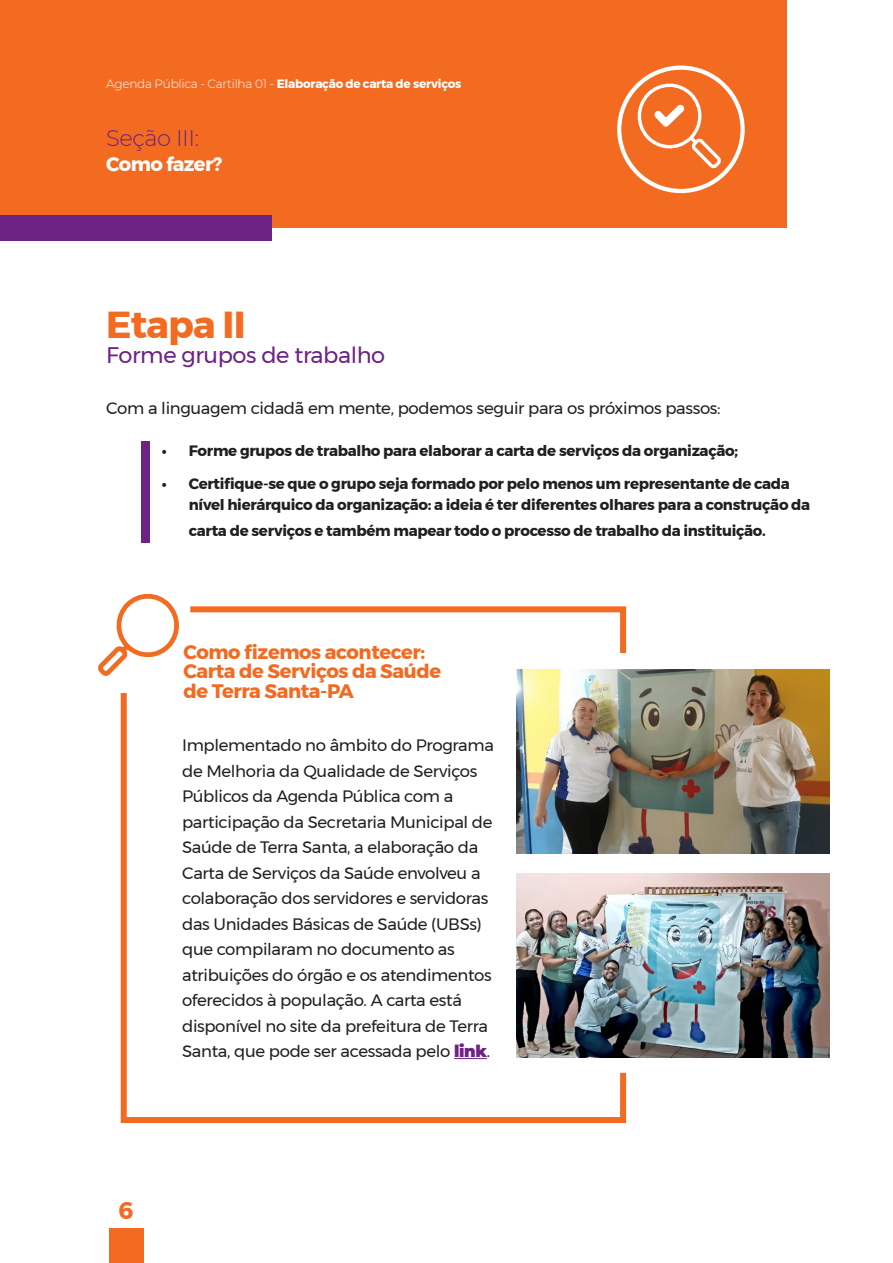
<style>
.page{position:relative;width:893px;height:1263px;background:#fff}
.page>*{position:absolute;margin:0;border:0;box-sizing:border-box;transform-origin:0 0}
.Básico{font:700 37.5px "Montserrat";letter-spacing:-.02em;color:#f36a21}
.Básico-2{font:700 24px "Montserrat";color:#f36a21}
.Básico-3{font:22.5px "Montserrat";letter-spacing:-.02em;color:#6d2383}
.Básico-4{font:300 22.5px "Montserrat";letter-spacing:-.02em;color:#6d2383}
.Básico-5{font:700 19.5px/19.5px "Montserrat";letter-spacing:-.02em;color:#f36a21}
.Básico-6{font:700 19.5px "Montserrat";letter-spacing:-.035em;color:#fff}
.Básico-7{font:16.5px/25.5px "Montserrat";letter-spacing:-.02em;color:#231f20}
.t1{font:700 15px/21px "Montserrat";letter-spacing:-.02em;color:#231f20}
.Básico-8{font:700 12px "Montserrat";letter-spacing:-.02em;color:#fff}
.s1{font-weight:300}
.s2{font-weight:900;color:#6d2383}
</style>
<div class="page">
<div style="left:0;top:0;width:787px;height:228px;background:#f36a21"></div>
<div style="left:0;top:215px;width:272px;height:26px;background:#6d2383"></div>
<div style="left:141px;top:441px;width:8px;height:101px;background:#6d2383"></div>
<div style="left:109px;top:1229px;width:34px;height:34px;background:#f36a21"></div>
<svg style="left:120px;top:693px;width:509px;height:430px"></svg>
<hr style="left:454px;top:1058px;width:33px;height:1px;background:#6d2383">
<svg style="left:617px;top:66px;width:128px;height:127px"></svg>
<svg style="left:98px;top:594px;width:529px;height:84px"></svg>
<img style="left:517px;top:669px;width:312px;height:184px">
<img style="left:517px;top:873px;width:312px;height:184px">
<p class="Básico-8" style="left:106px;top:74px;width:357px"><span class="s1">Agenda Pública - Cartilha 01 -</span> Elaboração de carta de serviços</p>
<p class="Básico-4" style="left:106px;top:123px;width:94px">Seção III:</p>
<p class="Básico-6" style="left:106px;top:148px;width:117px">Como fazer?</p>
<p class="Básico" style="left:106px;top:295px;width:141px">Etapa II</p>
<p class="Básico-3" style="left:106px;top:338px;width:280px">Forme grupos de trabalho</p>
<p class="Básico-7" style="left:106px;top:396px;width:616px">Com a linguagem cidadã em mente, podemos seguir para os próximos passos:</p>
<p class="t1" style="left:162px;top:440px;width:578px">• Forme grupos de trabalho para elaborar a carta de serviços da organização;</p>
<p class="t1" style="left:189px;top:473px;width:623px;text-indent:-27px">• Certifique-se que o grupo seja formado por pelo menos um representante de cada nível hierárquico da organização: a ideia é ter diferentes olhares para a construção da</p>
<p class="t1" style="left:189px;top:520px;width:578px">carta de serviços e também mapear todo o processo de trabalho da instituição.</p>
<p class="Básico-5" style="left:183px;top:642px;width:259px">Como fizemos acontecer:<br>Carta de Serviços da Saúde de Terra Santa-PA</p>
<p class="Básico-7" style="left:182px;top:732px;width:313px">Implementado no âmbito do Programa de Melhoria da Qualidade de Serviços Públicos da Agenda Pública com a participação da Secretaria Municipal de Saúde de Terra Santa, a elaboração da Carta de Serviços da Saúde envolveu a colaboração dos servidores e servidoras das Unidades Básicas de Saúde (UBSs) que compilaram no documento as atribuições do órgão e os atendimentos oferecidos à população. A carta está disponível no site da prefeitura de Terra Santa, que pode ser acessada pelo <span class="s2">link</span>.</p>
<p class="Básico-2" style="left:119px;top:1191px;width:17px">6</p>
</div>
